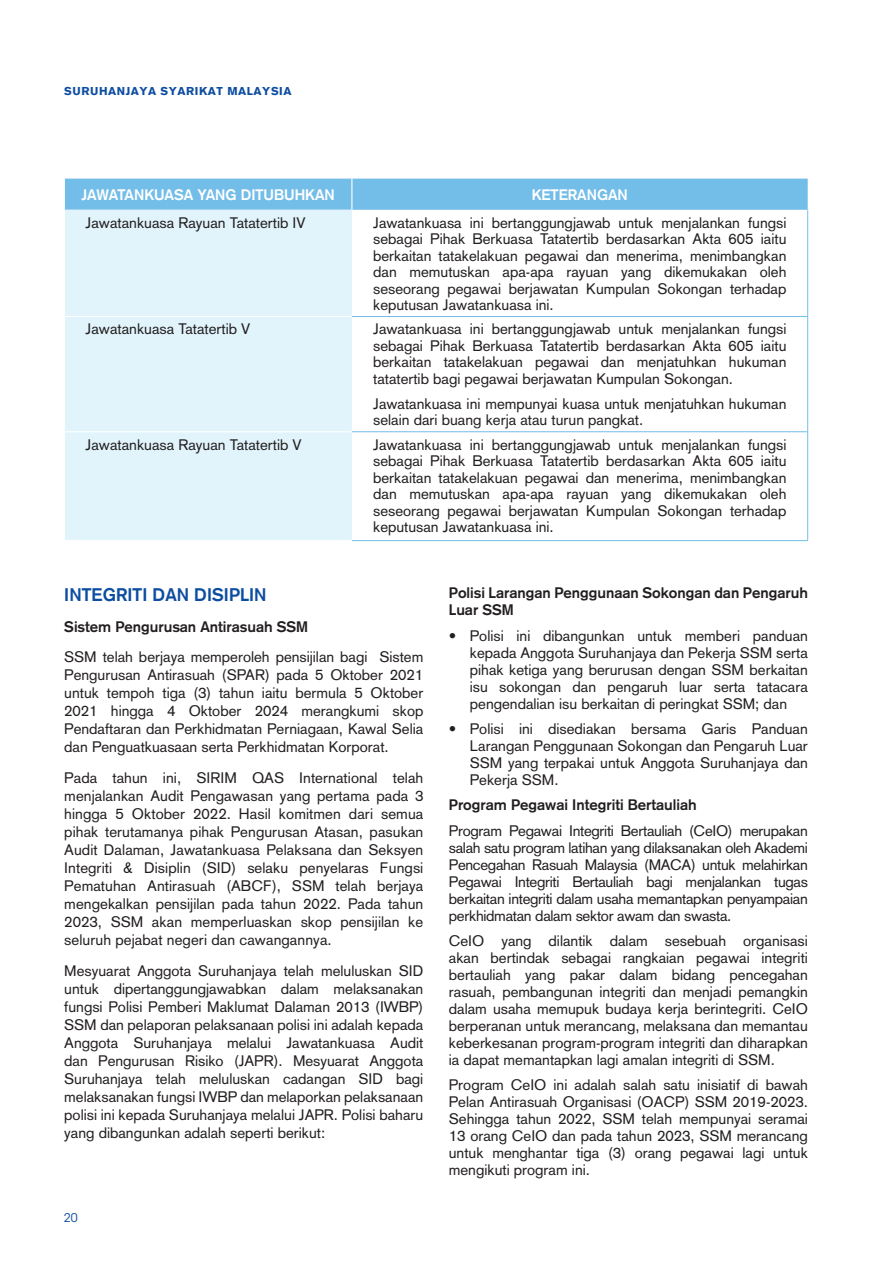
<style>
.page{position:relative;width:893px;height:1263px;background:#fff}
.page>*{position:absolute;margin:0;border:0;box-sizing:border-box;transform-origin:0 0}
.t1{font:700 18px "Akzidenz Grotesk";letter-spacing:.005em;color:#0d4da1}
.t2{font:15px/17px "Akzidenz Grotesk";color:#231f20;text-align:justify}
.t3{font:700 15px/17px "Akzidenz Grotesk";color:#231f20}
.t4{font:700 15px "Akzidenz Grotesk";color:#fff}
.t5{font:12px "ITC Avant Garde Std";color:#0d4da1}
.t6{font:900 11.25px "Akzidenz Grotesk";letter-spacing:.05em;color:#0d4da1}
</style>
<div class="page">
<div style="left:65px;top:179px;width:743px;height:31px;background:#73bde9"></div>
<div style="left:65px;top:210px;width:287px;height:330px;background:#e1f4fc"></div>
<hr style="left:351px;top:179px;width:1px;height:31px;background:#fff">
<hr style="left:64px;top:316px;width:288px;height:1px;background:#fff">
<hr style="left:64px;top:431px;width:288px;height:1px;background:#fff">
<hr style="left:807px;top:210px;width:1px;height:106px;background:#73bde9">
<hr style="left:352px;top:316px;width:456px;height:1px;background:#73bde9">
<hr style="left:807px;top:317px;width:1px;height:114px;background:#73bde9">
<hr style="left:352px;top:431px;width:456px;height:1px;background:#73bde9">
<hr style="left:807px;top:432px;width:1px;height:108px;background:#73bde9">
<hr style="left:352px;top:540px;width:456px;height:1px;background:#73bde9">
<p class="t6" style="left:64px;top:84px;width:229px">SURUHANJAYA SYARIKAT MALAYSIA</p>
<p class="t4" style="left:81px;top:189px;width:255px">JAWATANKUASA YANG DITUBUHKAN</p>
<p class="t4" style="left:532px;top:189px;width:98px">KETERANGAN</p>
<p class="t2" style="left:86px;top:215px;width:222px">Jawatankuasa Rayuan Tatatertib IV</p>
<p class="t2" style="left:373px;top:216px;width:415px;line-height:16.5px">Jawatankuasa ini bertanggungjawab untuk menjalankan fungsi sebagai Pihak Berkuasa Tatatertib berdasarkan Akta 605 iaitu berkaitan tatakelakuan pegawai dan menerima, menimbangkan dan memutuskan apa-apa rayuan yang dikemukakan oleh seseorang pegawai berjawatan Kumpulan Sokongan terhadap keputusan Jawatankuasa ini.</p>
<p class="t2" style="left:86px;top:322px;width:166px">Jawatankuasa Tatatertib V</p>
<p class="t2" style="left:373px;top:322px;width:415px;line-height:16.5px">Jawatankuasa ini bertanggungjawab untuk menjalankan fungsi sebagai Pihak Berkuasa Tatatertib berdasarkan Akta 605 iaitu berkaitan tatakelakuan pegawai dan menjatuhkan hukuman tatatertib bagi pegawai berjawatan Kumpulan Sokongan.</p>
<p class="t2" style="left:373px;top:397px;width:415px;line-height:16.5px">Jawatankuasa ini mempunyai kuasa untuk menjatuhkan hukuman selain dari buang kerja atau turun pangkat.</p>
<p class="t2" style="left:86px;top:437px;width:218px">Jawatankuasa Rayuan Tatatertib V</p>
<p class="t2" style="left:373px;top:438px;width:415px;line-height:16.5px">Jawatankuasa ini bertanggungjawab untuk menjalankan fungsi sebagai Pihak Berkuasa Tatatertib berdasarkan Akta 605 iaitu berkaitan tatakelakuan pegawai dan menerima, menimbangkan dan memutuskan apa-apa rayuan yang dikemukakan oleh seseorang pegawai berjawatan Kumpulan Sokongan terhadap keputusan Jawatankuasa ini.</p>
<p class="t1" style="left:64px;top:588px;width:204px">INTEGRITI DAN DISIPLIN</p>
<p class="t3" style="left:64px;top:619px;width:245px">Sistem Pengurusan Antirasuah SSM</p>
<p class="t2" style="left:64px;top:650px;width:361px;line-height:18px">SSM telah berjaya memperoleh pensijilan bagi Sistem Pengurusan Antirasuah (SPAR) pada 5 Oktober 2021 untuk tempoh tiga (3) tahun iaitu bermula 5 Oktober 2021 hingga 4 Oktober 2024 merangkumi skop Pendaftaran dan Perkhidmatan Perniagaan, Kawal Selia dan Penguatkuasaan serta Perkhidmatan Korporat.</p>
<p class="t2" style="left:64px;top:770px;width:361px;line-height:18px">Pada tahun ini, SIRIM QAS International telah menjalankan Audit Pengawasan yang pertama pada 3 hingga 5 Oktober 2022. Hasil komitmen dari semua pihak terutamanya pihak Pengurusan Atasan, pasukan Audit Dalaman, Jawatankuasa Pelaksana dan Seksyen Integriti &amp; Disiplin (SID) selaku penyelaras Fungsi Pematuhan Antirasuah (ABCF), SSM telah berjaya mengekalkan pensijilan pada tahun 2022. Pada tahun 2023, SSM akan memperluaskan skop pensijilan ke seluruh pejabat negeri dan cawangannya.</p>
<p class="t2" style="left:64px;top:963px;width:361px;line-height:18px">Mesyuarat Anggota Suruhanjaya telah meluluskan SID untuk dipertanggungjawabkan dalam melaksanakan fungsi Polisi Pemberi Maklumat Dalaman 2013 (IWBP)<br>SSM dan pelaporan pelaksanaan polisi ini adalah kepada Anggota Suruhanjaya melalui Jawatankuasa Audit dan Pengurusan Risiko (JAPR). Mesyuarat Anggota Suruhanjaya telah meluluskan cadangan SID bagi melaksanakan fungsi IWBP dan melaporkan pelaksanaan polisi ini kepada Suruhanjaya melalui JAPR. Polisi baharu yang dibangunkan adalah seperti berikut:</p>
<p class="t5" style="left:64px;top:1211px;width:15px">20</p>
<p class="t3" style="left:449px;top:586px;width:361px">Polisi Larangan Penggunaan Sokongan dan Pengaruh<br>Luar SSM</p>
<p class="t2" style="left:470px;top:629px;width:340px;text-indent:-21px">• Polisi ini dibangunkan untuk memberi panduan kepada Anggota Suruhanjaya dan Pekerja SSM serta pihak ketiga yang berurusan dengan SSM berkaitan isu sokongan dan pengaruh luar serta tatacara pengendalian isu berkaitan di peringkat SSM; dan</p>
<p class="t2" style="left:470px;top:722px;width:340px;text-indent:-21px">• Polisi ini disediakan bersama Garis Panduan Larangan Penggunaan Sokongan dan Pengaruh Luar SSM yang terpakai untuk Anggota Suruhanjaya dan Pekerja SSM.</p>
<p class="t3" style="left:449px;top:798px;width:249px">Program Pegawai Integriti Bertauliah</p>
<p class="t2" style="left:449px;top:824px;width:361px">Program Pegawai Integriti Bertauliah (CeIO) merupakan salah satu program latihan yang dilaksanakan oleh Akademi Pencegahan Rasuah Malaysia (MACA) untuk melahirkan Pegawai Integriti Bertauliah bagi menjalankan tugas berkaitan integriti dalam usaha memantapkan penyampaian perkhidmatan dalam sektor awam dan swasta.</p>
<p class="t2" style="left:449px;top:934px;width:361px">CeIO yang dilantik dalam sesebuah organisasi akan bertindak sebagai rangkaian pegawai integriti bertauliah yang pakar dalam bidang pencegahan rasuah, pembangunan integriti dan menjadi pemangkin dalam usaha memupuk budaya kerja berintegriti. CeIO berperanan untuk merancang, melaksana dan memantau keberkesanan program-program integriti dan diharapkan ia dapat memantapkan lagi amalan integriti di SSM.</p>
<p class="t2" style="left:449px;top:1078px;width:361px">Program CeIO ini adalah salah satu inisiatif di bawah Pelan Antirasuah Organisasi (OACP) SSM 2019-2023.<br>Sehingga tahun 2022, SSM telah mempunyai seramai 13 orang CeIO dan pada tahun 2023, SSM merancang untuk menghantar tiga (3) orang pegawai lagi untuk mengikuti program ini.</p>
</div>
